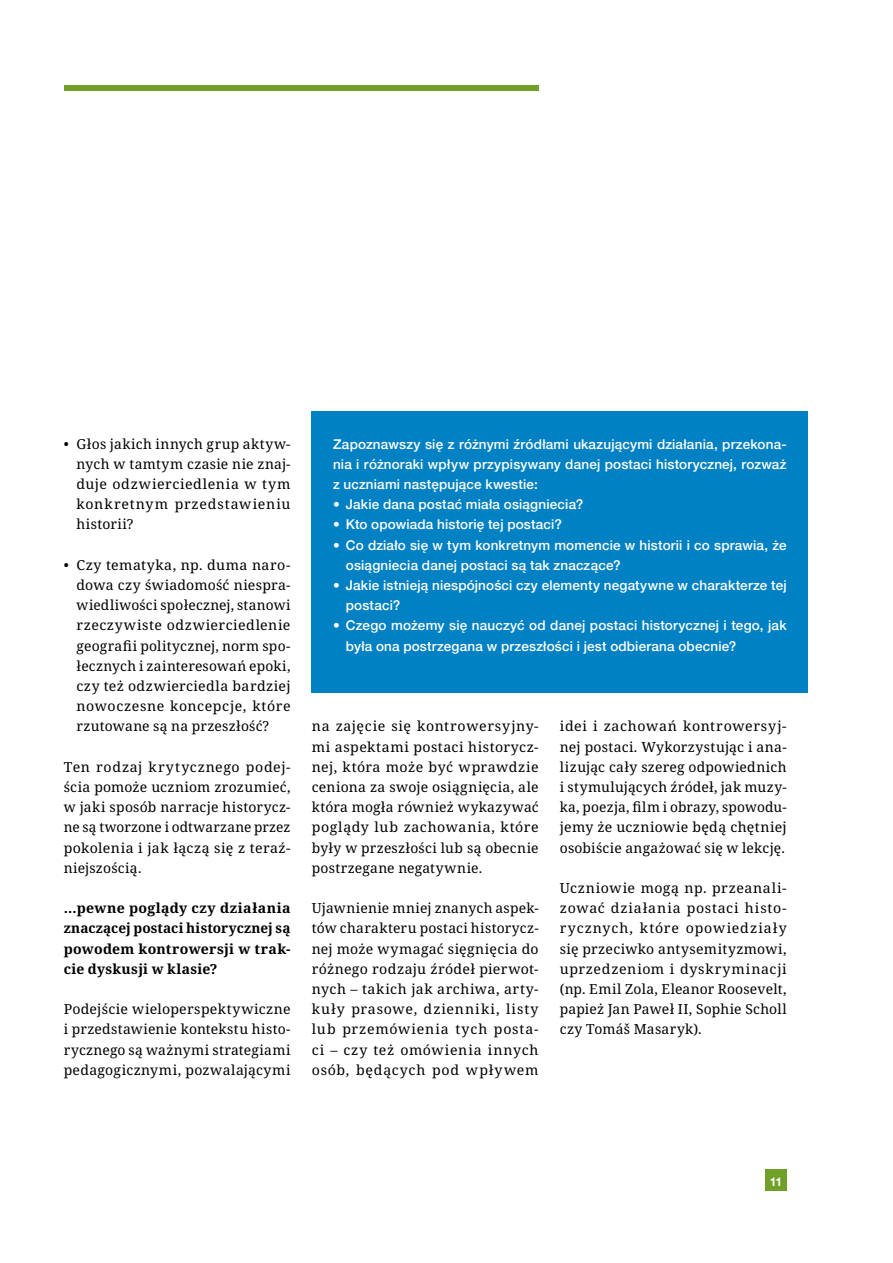
<style>
.page{position:relative;width:893px;height:1263px;background:#fff}
.page>*{position:absolute;margin:0;border:0;box-sizing:border-box;transform-origin:0 0}
.t1{font:13.8px/20.2px "Noto Serif";letter-spacing:.025em;color:#000;text-align:justify}
.t2{font:700 13.8px/20.2px "Noto Serif";letter-spacing:.015em;color:#000;text-align:justify}
.t3{font:500 13.5px/20.2px "Helvetica Neue";letter-spacing:.015em;color:#fff}
.t4{font:700 12px "Helvetica Neue";color:#fff}
</style>
<div class="page">
<div style="left:312px;top:411px;width:496px;height:282px;background:#0081c3"></div>
<div style="left:765px;top:1169px;width:22px;height:22px;background:#71a029"></div>
<div style="left:64px;top:85px;width:475px;height:5px;background:#71a029"></div>
<p class="t1" style="left:77px;top:434px;width:216px;text-indent:-13px">• Głos jakich innych grup aktyw&shy;nych w tamtym czasie nie znaj&shy;duje odzwierciedlenia w tym konkretnym przedstawieniu historii?</p>
<p class="t1" style="left:77px;top:555px;width:216px;text-indent:-13px">• Czy tematyka, np. duma naro&shy;dowa czy świadomość niespra&shy;wiedliwości społecznej, stanowi rzeczywiste odzwierciedlenie geografii politycznej, norm spo&shy;łecznych i zainteresowań epoki, czy też odzwierciedla bardziej nowoczesne koncepcje, które rzutowane są na przeszłość?</p>
<p class="t1" style="left:64px;top:757px;width:228px">Ten rodzaj krytycznego podej&shy;ścia pomoże uczniom zrozumieć, w jaki sposób narracje historycz&shy;ne są tworzone i odtwarzane przez pokolenia i jak łączą się z teraź&shy;niejszością.</p>
<p class="t2" style="left:64px;top:898px;width:228px">…pewne poglądy czy działania znaczącej postaci historycznej są powodem kontrowersji w trak&shy;cie dyskusji w klasie?</p>
<p class="t1" style="left:64px;top:999px;width:228px">Podejście wieloperspektywiczne i przedstawienie kontekstu histo&shy;rycznego są ważnymi strategiami pedagogicznymi, pozwalającymi</p>
<p class="t3" style="left:333px;top:433px;width:455px;text-align:justify">Zapoznawszy się z różnymi źródłami ukazującymi działania, przekona&shy;nia i różnoraki wpływ przypisywany danej postaci historycznej, rozważ z uczniami następujące kwestie:</p>
<p class="t3" style="left:333px;top:493px;width:252px">• Jakie dana postać miała osiągniecia?</p>
<p class="t3" style="left:333px;top:513px;width:230px">• Kto opowiada historię tej postaci?</p>
<p class="t3" style="left:346px;top:534px;width:442px;text-indent:-13px">• Co działo się w tym konkretnym momencie w historii i co sprawia, że osiągniecia danej postaci są tak znaczące?</p>
<p class="t3" style="left:346px;top:574px;width:442px;text-indent:-13px">• Jakie istnieją niespójności czy elementy negatywne w charakterze tej postaci?</p>
<p class="t3" style="left:346px;top:614px;width:442px;text-indent:-13px">• Czego możemy się nauczyć od danej postaci historycznej i tego, jak była ona postrzegana w przeszłości i jest odbierana obecnie?</p>
<p class="t1" style="left:312px;top:717px;width:228px">na zajęcie się kontrowersyjny&shy;mi aspektami postaci historycz&shy;nej, która może być wprawdzie ceniona za swoje osiągnięcia, ale która mogła również wykazywać poglądy lub zachowania, które były w przeszłości lub są obecnie postrzegane negatywnie.</p>
<p class="t1" style="left:312px;top:898px;width:228px">Ujawnienie mniej znanych aspek&shy;tów charakteru postaci historycz&shy;nej może wymagać sięgnięcia do różnego rodzaju źródeł pierwot&shy;nych – takich jak archiwa, arty&shy;kuły prasowe, dzienniki, listy lub przemówienia tych posta&shy;ci – czy też omówienia innych osób, będących pod wpływem</p>
<p class="t1" style="left:560px;top:717px;width:228px">idei i zachowań kontrowersyj&shy;nej postaci. Wykorzystując i ana&shy;lizując cały szereg odpowiednich i stymulujących źródeł, jak muzy&shy;ka, poezja, film i obrazy, spowodu&shy;jemy że uczniowie będą chętniej osobiście angażować się w lekcję.</p>
<p class="t1" style="left:560px;top:878px;width:228px">Uczniowie mogą np. przeanali&shy;zować działania postaci histo&shy;rycznych, które opowiedziały się przeciwko antysemityzmowi, uprzedzeniom i dyskryminacji (np. Emil Zola, Eleanor Roosevelt, papież Jan Paweł II, Sophie Scholl czy Tomáš Masaryk).</p>
<p class="t4" style="left:770px;top:1172px;width:14px">11</p>
</div>
